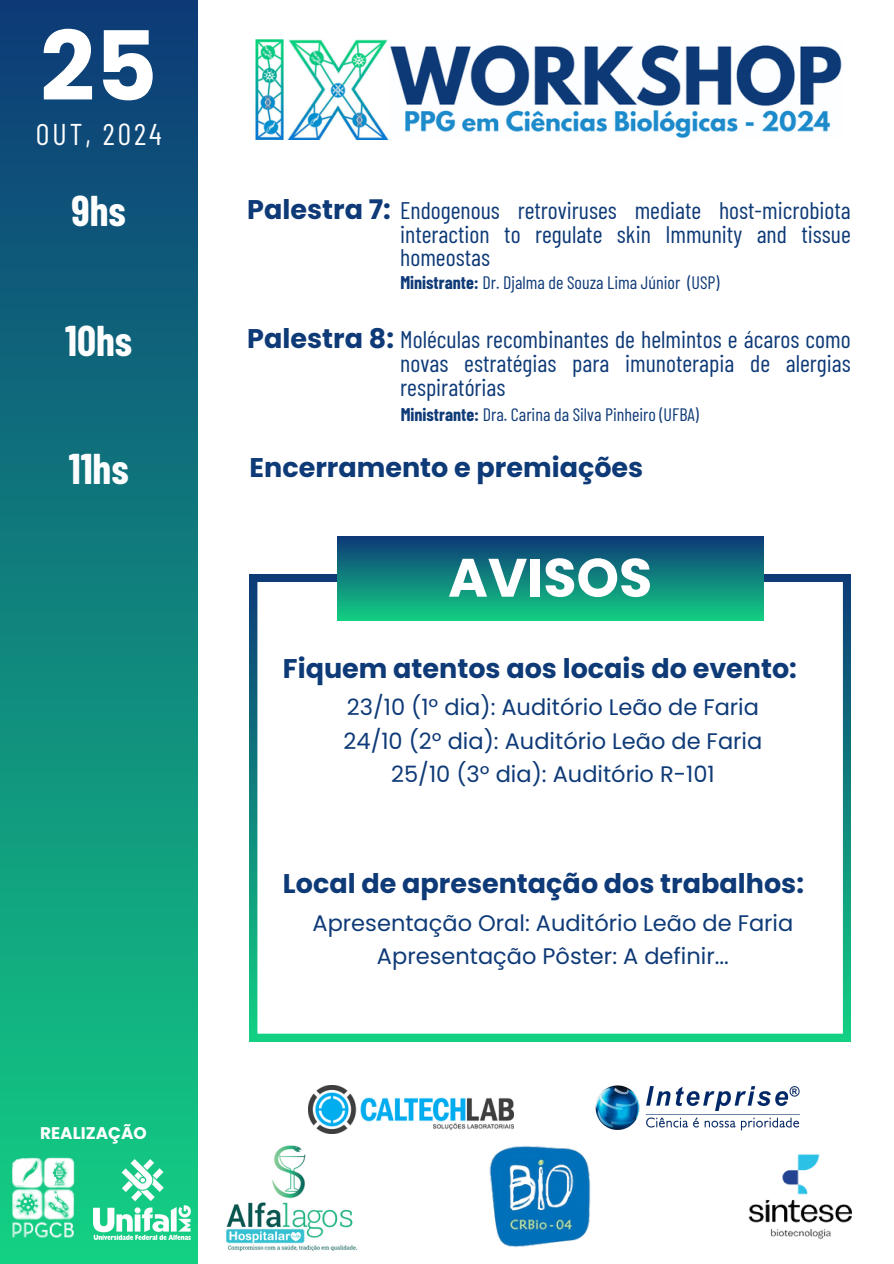
<style>
.page{position:relative;width:894px;height:1264px;background:#fff}
.page>*{position:absolute;margin:0;border:0;box-sizing:border-box;transform-origin:0 0}
.t1{font:700 96px "Poppins";color:#fff}
.t2{font:700 54px "Poppins";color:#fff}
.t3{font:700 42px "Barlow Condensed";color:#fefefe}
.t4{font:30px "Barlow Condensed";letter-spacing:.1em;color:#fefefe}
.t5{font:700 27px "Poppins";color:#0e3a77}
.t6{font:24px/23.7px "Barlow Condensed";color:#0e3a77;text-align:justify}
.t7{font:22.5px/33.8px "Poppins";color:#0e3a77;text-align:center}
.t8{font:18px "Barlow Condensed";color:#0e3a77}
.t9{font:700 16.8px "Poppins";color:#fff}
.s1{font-weight:700}
</style>
<div class="page">
<img style="left:255px;top:39px;width:587px;height:100px">
<div style="left:0;top:0;width:197px;height:1262px;background:linear-gradient(to bottom,#0d3a77,#14d183)"></div>
<img style="left:226px;top:1145px;width:132px;height:105px">
<img style="left:309px;top:1085px;width:204px;height:48px">
<img style="left:748px;top:1154px;width:105px;height:85px">
<img style="left:595px;top:1085px;width:205px;height:46px">
<img style="left:489px;top:1146px;width:102px;height:101px">
<img style="left:7px;top:1153px;width:71px;height:86px">
<img style="left:93px;top:1159px;width:97px;height:80px">
<svg style="left:249px;top:574px;width:601px;height:467px"></svg>
<div style="left:337px;top:536px;width:425px;height:85px;background:linear-gradient(to bottom,#0d3977,#13d083)"></div>
<h3 class="t1" style="left:40px;top:0;width:119px">25</h3>
<h2 class="t4" style="left:36px;top:115px;width:127px">OUT, 2024</h2>
<h5 class="t3" style="left:71px;top:184px;width:56px">9hs</h5>
<p class="t3" style="left:65px;top:314px;width:69px">10hs</p>
<h4 class="t3" style="left:69px;top:442px;width:61px">11hs</h4>
<h5 class="t9" style="left:40px;top:1121px;width:108px">REALIZAÇÃO</h5>
<h2 class="t5" style="left:247px;top:191px;width:145px">Palestra 7:</h2>
<h2 class="t6" style="left:400px;top:197px;width:452px">Endogenous retroviruses mediate host-microbiota interaction to regulate skin Immunity and tissue homeostas</h2>
<h6 class="t8" style="left:400px;top:271px;width:320px"><span class="s1">Ministrante:</span> Dr. Djalma de Souza Lima Júnior (USP)</h6>
<p class="t5" style="left:247px;top:320px;width:148px">Palestra 8:</p>
<p class="t6" style="left:400px;top:327px;width:452px">Moléculas recombinantes de helmintos e ácaros como novas estratégias para imunoterapia de alergias respiratórias</p>
<p class="t8" style="left:400px;top:402px;width:299px"><span class="s1">Ministrante:</span> Dra. Carina da Silva Pinheiro (UFBA)</p>
<h4 class="t5" style="left:249px;top:448px;width:395px">Encerramento e premiações</h4>
<p class="t2" style="left:448px;top:540px;width:206px">AVISOS</p>
<p class="t5" style="left:283px;top:649px;width:515px">Fiquem atentos aos locais do evento:</p>
<p class="t7" style="left:343px;top:690px;width:420px">23/10 (1º dia): Auditório Leão de Faria<br>24/10 (2º dia): Auditório Leão de Faria<br>25/10 (3º dia): Auditório R-101</p>
<p class="t5" style="left:283px;top:865px;width:522px">Local de apresentação dos trabalhos:</p>
<p class="t7" style="left:312px;top:905px;width:482px">Apresentação Oral: Auditório Leão de Faria<br>Apresentação Pôster: A definir...</p>
</div>
